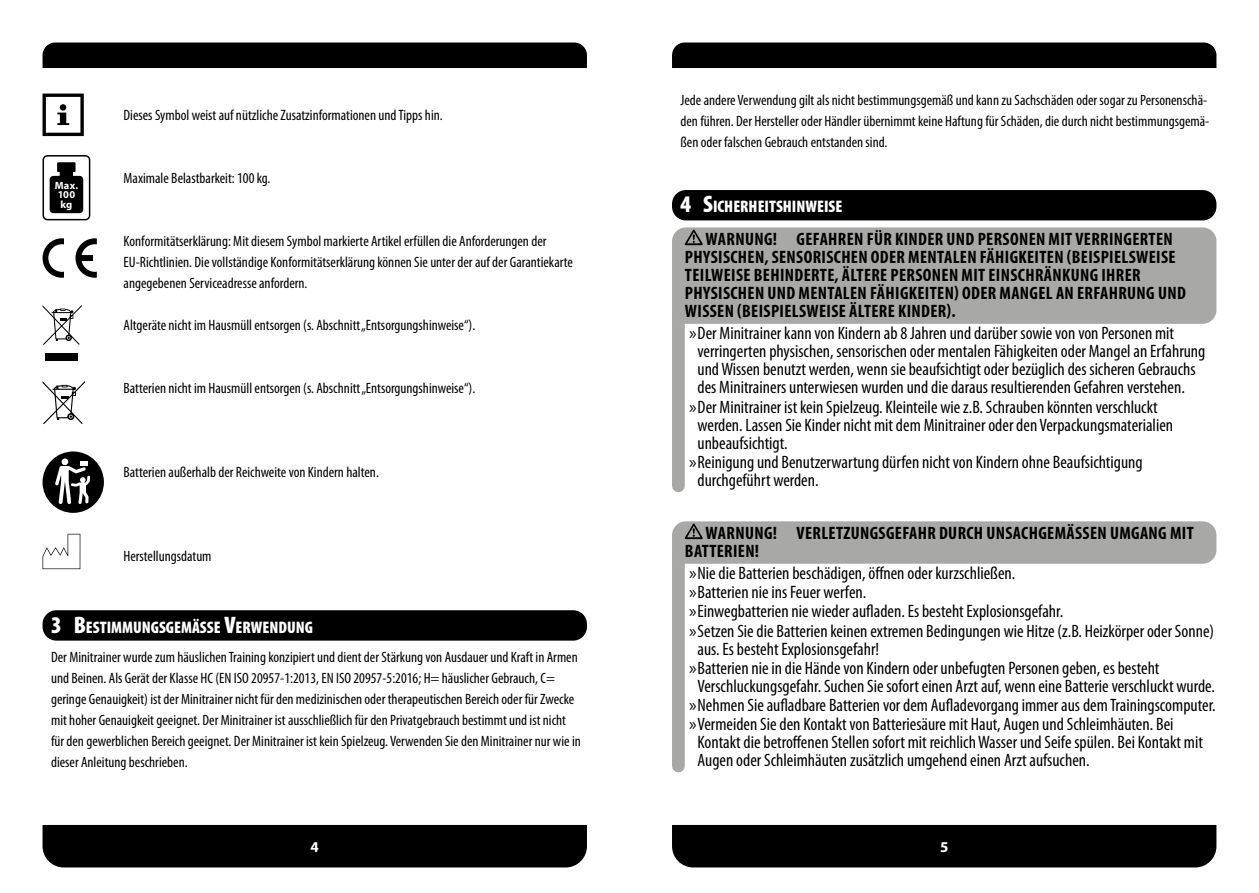
<style>
.page{position:relative;width:1259px;height:893px;background:#fff}
.page>*{position:absolute;margin:0;border:0;box-sizing:border-box;transform-origin:0 0}
.t1{font:condensed 18px "Myriad Pro";color:#000}
.t2{font:700 condensed 18px/18px "Myriad Pro";letter-spacing:.02em;color:#000}
.t3{font:900 condensed 16.8px "Myriad Pro";color:#fff}
.t4{font:condensed 15px/21px "Myriad Pro";color:#000}
.t5{font:700 15px "Myriad Pro";color:#fff}
.t6{font:700 10.5px/9.8px "Myriad Pro";letter-spacing:.025em;color:#fff}
.s1{font-size:24px}
.s2{font-stretch:normal}
</style>
<div class="page">
<div style="left:43px;top:43px;width:544px;height:25px;background:#000"></div>
<div style="left:672px;top:43px;width:544px;height:25px;background:#000"></div>
<div style="left:43px;top:825px;width:544px;height:42px;background:#000"></div>
<div style="left:672px;top:825px;width:544px;height:42px;background:#000"></div>
<div style="left:672px;top:190px;width:544px;height:30px;background:#000;border-radius:14px"></div>
<div style="left:672px;top:227px;width:544px;height:97px;background:#a8a8a7"></div>
<div style="left:672px;top:317px;width:13px;height:169px;background:#a8a8a7"></div>
<div style="left:672px;top:557px;width:13px;height:209px;background:#a8a8a7"></div>
<svg style="left:685px;top:230px;width:18px;height:15px"></svg>
<div style="left:672px;top:521px;width:544px;height:43px;background:#a8a8a7"></div>
<div style="left:43px;top:610px;width:544px;height:31px;background:#000;border-radius:14px"></div>
<svg style="left:43px;top:94px;width:41px;height:42px"></svg>
<div style="left:43px;top:155px;width:47px;height:65px;border:2px solid #000;border-radius:4px"></div>
<svg style="left:50px;top:162px;width:33px;height:51px;background:#232323"></svg>
<svg style="left:75px;top:238px;width:22px;height:40px"></svg>
<svg style="left:43px;top:238px;width:21px;height:40px"></svg>
<div style="left:46px;top:353px;width:32px;height:8px;background:#000"></div>
<svg style="left:43px;top:305px;width:39px;height:40px"></svg>
<svg style="left:43px;top:381px;width:42px;height:43px"></svg>
<div style="left:43px;top:451px;width:61px;height:62px;background:#000;border-radius:50%"></div>
<svg style="left:55px;top:461px;width:35px;height:43px"></svg>
<div style="left:62px;top:458px;width:6px;height:7px;background:#fff;border-radius:50%"></div>
<svg style="left:43px;top:534px;width:37px;height:35px"></svg>
<p class="t6" style="left:55px;top:180px;width:25px">Max.<br>100 kg</p>
<p class="t4" style="left:124px;top:104px;width:321px">Dieses Symbol weist auf nützliche Zusatzinformationen und Tipps hin.</p>
<p class="t4" style="left:124px;top:167px;width:148px">Maximale Belastbarkeit: 100 kg.</p>
<p class="t4" style="left:124px;top:230px;width:451px">Konformitätserklärung: Mit diesem Symbol markierte Artikel erfüllen die Anforderungen der<br>EU-Richtlinien. Die vollständige Konformitätserklärung können Sie unter der auf der Garantiekarte angegebenen Serviceadresse anfordern.</p>
<p class="t4" style="left:124px;top:314px;width:353px">Altgeräte nicht im Hausmüll entsorgen (s. Abschnitt „Entsorgungshinweise“).</p>
<p class="t4" style="left:124px;top:377px;width:353px">Batterien nicht im Hausmüll entsorgen (s. Abschnitt „Entsorgungshinweise“).</p>
<p class="t4" style="left:124px;top:461px;width:257px">Batterien außerhalb der Reichweite von Kindern halten.</p>
<p class="t4" style="left:124px;top:545px;width:90px">Herstellungsdatum</p>
<p class="t3" style="left:51px;top:616px;width:254px"><span class="s1">3 B</span>ESTIMMUNGSGEMÄSSE <span class="s1">V</span>ERWEN DUNG</p>
<p class="t4" style="left:51px;top:646px;width:531px">Der Minitrainer wurde zum häuslichen Training konzipiert und dient der Stärkung von Ausdauer und Kraft in Armen und Beinen. Als Gerät der Klasse HC (EN ISO 20957-1:2013, EN ISO 20957-5:2016; H= häuslicher Gebrauch, C= geringe Genauigkeit) ist der Minitrainer nicht für den medizinischen oder therapeutischen Bereich oder für Zwecke mit hoher Genauigkeit geeignet. Der Minitrainer ist ausschließlich für den Privatgebrauch bestimmt und ist nicht für den gewerblichen Bereich geeignet. Der Minitrainer ist kein Spielzeug. Verwenden Sie den Minitrainer nur wie in dieser Anleitung beschrieben.</p>
<p class="t4" style="left:680px;top:89px;width:530px">Jede andere Verwendung gilt als nicht bestimmungsgemäß und kann zu Sachschäden oder sogar zu Personenschä&shy;den führen. Der Hersteller oder Händler übernimmt keine Haftung für Schäden, die durch nicht bestimmungsgemä&shy;ßen oder falschen Gebrauch entstanden sind.</p>
<p class="t3" style="left:680px;top:196px;width:52px"><span class="s1">4 S</span>ICHERHEIT</p>
<p class="t3" style="left:776px;top:196px;width:66px">SHINWEISE</p>
<p class="t2" style="left:685px;top:230px;width:502px;text-indent:21px">WARNUNG! GEFAHREN FÜR KINDER UND PERSONEN MIT VERRINGERTEN PHYSISCHEN, SENSORISCHEN ODER MENTALEN FÄHIGKEITEN (BEISPIELSWEISE TEILWEISE BEHINDERTE, ÄLTERE PERSONEN MIT EINSCHRÄNKUNG IHRER PHYSISCHEN UND MENTALEN FÄHIGKEITEN) ODER MANGEL AN ERFAHRUNG UND WISSEN (BEISPIELSWEISE ÄLTERE KINDER).</p>
<p class="t1" style="left:689px;top:323px;width:487px"><span class="s2">»</span>Der Minitrainer kann von Kindern ab 8 Jahren und darüber sowie von von Personen mit</p>
<p class="t1" style="left:697px;top:341px;width:509px">verringerten physischen, sensorischen oder mentalen Fähigkeiten oder Mangel an Erfahrung</p>
<p class="t1" style="left:697px;top:359px;width:500px">und Wissen benutzt werden, wenn sie beaufsichtigt oder bezüglich des sicheren Gebrauchs</p>
<p class="t1" style="left:697px;top:377px;width:489px">des Minitrainers unterwiesen wurden und die daraus resultierenden Gefahren verstehen.</p>
<p class="t1" style="left:689px;top:396px;width:470px"><span class="s2">»</span>Der Minitrainer ist kein Spielzeug. Kleinteile wie z.B. Schrauben könnten verschluckt</p>
<p class="t1" style="left:697px;top:414px;width:477px">werden. Lassen Sie Kinder nicht mit dem Minitrainer oder den Verpackungsmaterialien</p>
<p class="t1" style="left:697px;top:432px;width:92px">unbeaufsichtigt.</p>
<p class="t1" style="left:689px;top:451px;width:455px"><span class="s2">»</span>Reinigung und Benutzerwartung dürfen nicht von Kindern ohne Beaufsichtigung</p>
<p class="t1" style="left:697px;top:469px;width:123px">durchgeführt werden.</p>
<p class="t2" style="left:685px;top:524px;width:510px;text-indent:21px">WARNUNG! VERLETZUNGSGEFAHR DURCH UNSACHGEMÄSSEN UMGANG MIT<br>BATTERIEN!</p>
<p class="t1" style="left:689px;top:562px;width:328px"><span class="s2">»</span>Nie die Batterien beschädigen, öffnen oder kurzschließen.</p>
<p class="t1" style="left:689px;top:582px;width:179px"><span class="s2">»</span>Batterien nie ins Feuer werfen.</p>
<p class="t1" style="left:689px;top:601px;width:376px"><span class="s2">»</span>Einwegbatterien nie wieder aufladen. Es besteht Explosionsgefahr.</p>
<p class="t1" style="left:689px;top:620px;width:526px"><span class="s2">»</span>Setzen Sie die Batterien keinen extremen Bedingungen wie Hitze (z.B. Heizkörper oder Sonne)</p>
<p class="t1" style="left:697px;top:638px;width:183px">aus. Es besteht Explosionsgefahr!</p>
<p class="t1" style="left:689px;top:657px;width:472px"><span class="s2">»</span>Batterien nie in die Hände von Kindern oder unbefugten Personen geben, es besteht</p>
<p class="t1" style="left:697px;top:675px;width:519px">Verschluckungsgefahr. Suchen Sie sofort einen Arzt auf, wenn eine Batterie verschluckt wurde.</p>
<p class="t1" style="left:689px;top:694px;width:528px"><span class="s2">»</span>Nehmen Sie aufladbare Batterien vor dem Aufladevorgang immer aus dem Trainingscomputer.</p>
<p class="t1" style="left:689px;top:713px;width:486px"><span class="s2">»</span>Vermeiden Sie den Kontakt von Batteriesäure mit Haut, Augen und Schleimhäuten. Bei</p>
<p class="t1" style="left:697px;top:731px;width:507px">Kontakt die betroffenen Stellen sofort mit reichlich Wasser und Seife spülen. Bei Kontakt mit</p>
<p class="t1" style="left:697px;top:749px;width:394px">Augen oder Schleimhäuten zusätzlich umgehend einen Arzt aufsuchen.</p>
<p class="t5" style="left:310px;top:837px;width:10px">4</p>
<p class="t5" style="left:940px;top:837px;width:10px">5</p>
</div>
